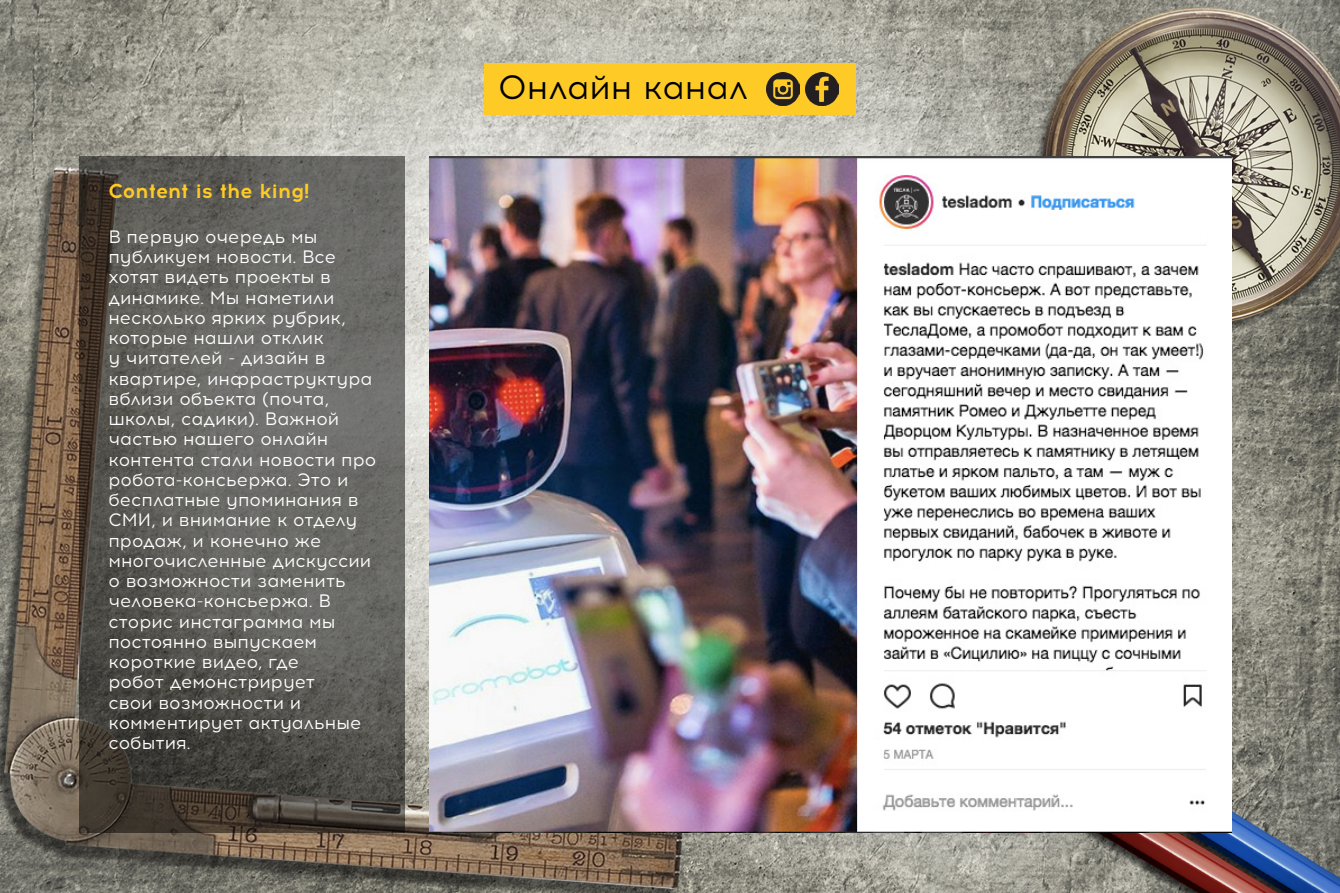
<style>
.page{position:relative;width:1340px;height:893px;background:#fff}
.page>*{position:absolute;margin:0;border:0;box-sizing:border-box;transform-origin:0 0}
.t1{font:33.75px "Acrom";color:#000}
.t2{font:700 20.25px "Acrom";color:#feca26}
.t3{font:18px/20.2px "Acrom";color:#fff}
</style>
<div class="page">
<img style="left:0;top:0;width:1339px;height:893px">
<svg style="left:80px;top:156px;width:325px;height:676px"></svg>
<img style="left:429px;top:156px;width:802px;height:676px">
<div style="left:484px;top:64px;width:371px;height:51px;background:#feca26"></div>
<img style="left:805px;top:73px;width:33px;height:33px">
<img style="left:767px;top:73px;width:32px;height:33px">
<p class="t2" style="left:108px;top:177px;width:203px">Content is the king!</p>
<p class="t3" style="left:108px;top:227px;width:269px">В первую очередь мы публикуем новости. Все хотят видеть проекты в динамике. Мы наметили несколько ярких рубрик, которые нашли отклик<br>у читателей - дизайн в квартире, инфраструктура вблизи объекта (почта, школы, садики). Важной частью нашего онлайн контента стали новости про робота-консьержа. Это и бесплатные упоминания в<br>СМИ, и внимание к отделу продаж, и конечно же многочисленные дискуссии о возможности заменить человека-консьержа. В сторис инстаграмма мы постоянно выпускаем короткие видео, где<br>робот демонстрирует<br>свои возможности и комментирует актуальные события.</p>
<p class="t1" style="left:498px;top:66px;width:252px">Онлайн канал</p>
</div>
